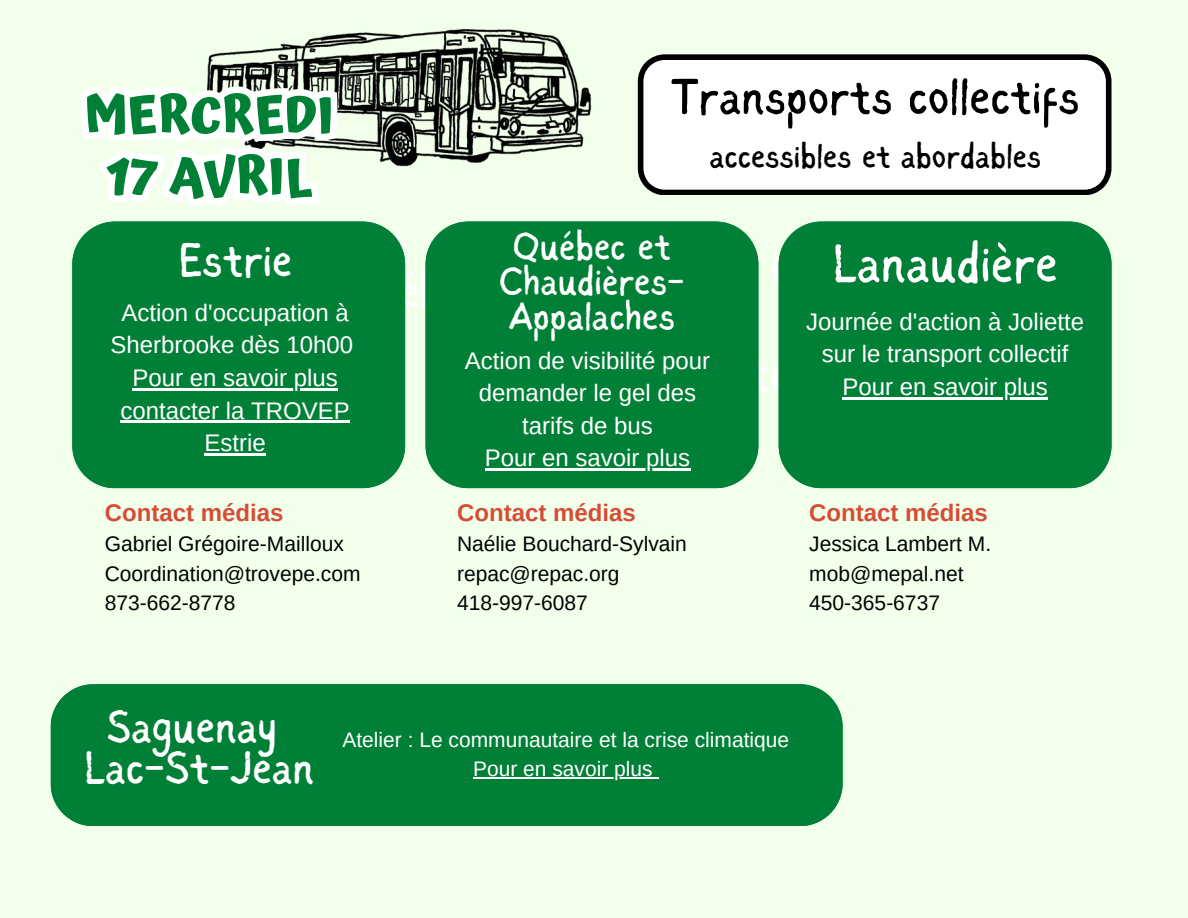
<style>
.page{position:relative;width:1188px;height:918px;background:#f1ffeb}
.page>*{position:absolute;margin:0;border:0;box-sizing:border-box;transform-origin:0 0}
.t1{font:54.6px/104.1px "Sigher";color:#fff}
.t2{font:50.85px "Sigher";color:#000}
.t3{font:700 50.85px/60.9px "Atma";color:#008037;text-align:center}
.t4{font:48.6px "Sigher";color:#fff}
.t5{font:47.1px/40.5px "Sigher";color:#fff;text-align:center}
.t6{font:39.6px/34.8px "Sigher";color:#fff;text-align:center}
.t7{font:34.2px "Sigher";color:#000}
.t8{font:24px/32.7px "Arimo";color:#fff;text-align:center}
.t9{font:700 24px "Arimo";color:#d54d37}
.t10{font:21px/29.2px "Arimo";color:#000}
.t11{font:21px/29.2px "Arimo";color:#fff;text-align:center}
</style>
<div class="page">
<div style="left:72px;top:222px;width:333px;height:266px;background:#008037"></div>
<div style="left:426px;top:222px;width:332px;height:266px;background:#008037"></div>
<div style="left:779px;top:222px;width:333px;height:266px;background:#008037"></div>
<hr style="left:842px;top:397px;width:206px;height:2px;background:#fff">
<div style="left:51px;top:684px;width:792px;height:142px;background:#008037"></div>
<hr style="left:485px;top:469px;width:205px;height:2px;background:#fff">
<img style="left:209px;top:29px;width:429px;height:138px">
<svg style="left:638px;top:54px;width:473px;height:141px;background:#e6e6e6"></svg>
<svg style="left:73px;top:58px;width:271px;height:170px"></svg>
<hr style="left:133px;top:388px;width:205px;height:2px;background:#fff">
<hr style="left:121px;top:421px;width:229px;height:2px;background:#fff">
<hr style="left:205px;top:453px;width:61px;height:3px;background:#fff">
<hr style="left:473px;top:777px;width:180px;height:1px;background:#fff">
<h2 class="t3" style="left:84px;top:84px;width:251px">MERCREDI<br>17 AVRIL</h2>
<h3 class="t4" style="left:178px;top:241px;width:115px">Estrie</h3>
<p class="t8" style="left:111px;top:296px;width:244px">Action d'occupation à<br>Sherbrooke dès 10h00<br>Pour en savoir plus contacter la TROVEP<br>Estrie</p>
<p class="t9" style="left:105px;top:499px;width:180px">Contact médias</p>
<p class="t10" style="left:105px;top:529px;width:257px">Gabriel Grégoire-Mailloux<br>Coordination@trovepe.com<br>873-662-8778</p>
<h2 class="t2" style="left:671px;top:76px;width:410px">Transports collectifs</h2>
<h3 class="t7" style="left:709px;top:142px;width:333px">accessibles et abordables</h3>
<h3 class="t6" style="left:499px;top:232px;width:187px">Québec et<br>Chaudières-<br>Appalaches</h3>
<h1 class="t1" style="left:832px;top:215px;width:227px">Lanaudière</h1>
<p class="t8" style="left:465px;top:344px;width:247px">Action de visibilité pour demander le gel des tarifs de bus<br>Pour en savoir plus</p>
<h1 class="t1" style="left:691px;top:221px;width:309px;text-indent:80px">Côte-Nord<br>Côte-Nord</h1>
<p class="t8" style="left:806px;top:305px;width:280px">Journée d'action à Joliette sur le transport collectif<br>Pour en savoir plus</p>
<p class="t9" style="left:457px;top:499px;width:180px">Contact médias</p>
<p class="t10" style="left:457px;top:529px;width:231px">Naélie Bouchard-Sylvain repac@repac.org<br>418-997-6087</p>
<p class="t9" style="left:809px;top:499px;width:180px">Contact médias</p>
<p class="t10" style="left:809px;top:529px;width:183px">Jessica Lambert M. mob@mepal.net<br>450-365-6737</p>
<h3 class="t5" style="left:84px;top:710px;width:232px">Saguenay<br>Lac-St-Jean</h3>
<p class="t11" style="left:342px;top:725px;width:448px">Atelier : Le communautaire et la crise climatique<br>Pour en savoir plus</p>
</div>
